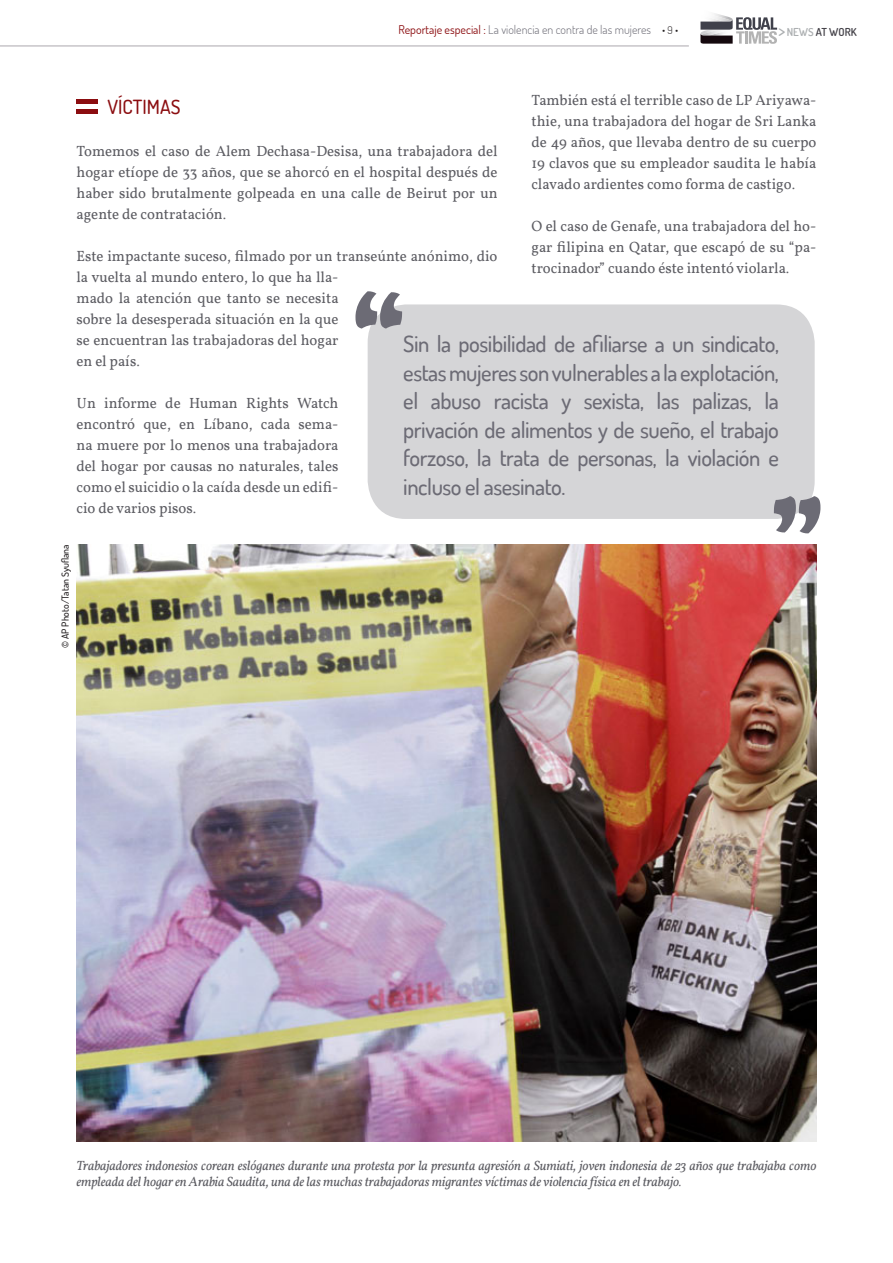
<style>
.page{position:relative;width:893px;height:1263px;background:#fff}
.page>*{position:absolute;margin:0;border:0;box-sizing:border-box;transform-origin:0 0}
.t1{font:500 22.5px/28.5px "Dosis";letter-spacing:-.02em;color:#6c6b75;text-align:justify}
.t2{font:500 19.5px "Dosis";color:#8b0d10}
.t3{font:15px/21px "Vollkorn";color:#5c5c62;text-align:justify}
.t4{font:italic 13.5px/16.5px "Vollkorn";letter-spacing:-.01em;color:#5c5c62}
.t5{font:300 12px "Dosis";color:#6c6b75}
.t6{font:600 10.95px "Dosis";color:#444249}
.t7{font:500 9.75px "Dosis";color:#231f20}
.s1{font-weight:400;color:#8b0d10}
.s2{font-size:10.5px;color:#231f20}
.s3{font-weight:500;font-size:17.85px;color:#acafb1}
.s4{color:#acafb1}
</style>
<div class="page">
<img style="left:77px;top:544px;width:739px;height:597px">
<hr style="left:0;top:46px;width:689px;height:1px;background:#aba7ad">
<img style="left:714px;top:13px;width:14px;height:4px">
<img style="left:714px;top:15px;width:10px;height:2px">
<svg style="left:700px;top:17px;width:77px;height:27px"></svg>
<div style="left:77px;top:99px;width:21px;height:5px;background:#8b0d10"></div>
<div style="left:77px;top:109px;width:21px;height:5px;background:#8b0d10"></div>
<div style="left:368px;top:304px;width:447px;height:215px;background:#d5d5d7;border-radius:38px"></div>
<svg style="left:355px;top:291px;width:47px;height:38px"></svg>
<svg style="left:774px;top:496px;width:46px;height:37px"></svg>
<p class="t5" style="left:399px;top:22px;width:281px"><span class="s1">Reportaje especial :</span> La violencia en contra de las mujeres <span class="s2">• 9 •</span></p>
<p class="t6" style="left:778px;top:25px;width:80px"><span class="s3">&gt;</span> <span class="s4">NEWS</span> AT WORK</p>
<p class="t3" style="left:531px;top:89px;width:286px">También está el terrible caso de LP Ariyawa&shy;thie, una trabajadora del hogar de Sri Lanka de 49 años, que llevaba dentro de su cuerpo 19 clavos que su empleador saudita le había clavado ardientes como forma de castigo.</p>
<p class="t3" style="left:531px;top:216px;width:286px">O el caso de Genafe, una trabajadora del ho&shy;gar filipina en Qatar, que escapó de su “pa&shy;trocinador” cuando éste intentó violarla.</p>
<h2 class="t2" style="left:107px;top:94px;width:75px">VÍCTIMAS</h2>
<p class="t3" style="left:77px;top:140px;width:422px">Tomemos el caso de Alem Dechasa-Desisa, una trabajadora del hogar etíope de 33 años, que se ahorcó en el hospital después de haber sido brutalmente golpeada en una calle de Beirut por un agente de contratación.</p>
<p class="t3" style="left:77px;top:246px;width:422px;text-align:left">Este impactante suceso, filmado por un transeúnte anónimo, dio la vuelta al mundo entero, lo que ha lla-<br>mado la atención que tanto se necesita<br>sobre la desesperada situación en la que<br>se encuentran las trabajadoras del hogar<br>en el país.</p>
<p class="t3" style="left:77px;top:393px;width:263px">Un informe de Human Rights Watch encontró que, en Líbano, cada sema&shy;na muere por lo menos una trabajadora del hogar por causas no naturales, tales como el suicidio o la caída desde un edifi&shy;cio de varios pisos.</p>
<p class="t1" style="left:403px;top:329px;width:377px">Sin la posibilidad de afiliarse a un sindicato, estas mujeres son vulnerables a la explotación, el abuso racista y sexista, las palizas, la privación de alimentos y de sueño, el trabajo forzoso, la trata de personas, la violación e incluso el asesinato.</p>
<p class="t7" style="left:59px;top:648px;width:105px;rotate:-90deg">© AP Photo/Tatan Syuflana</p>
<p class="t4" style="left:77px;top:1157px;width:741px">Trabajadores indonesios corean eslóganes durante una protesta por la presunta agresión a Sumiati, joven indonesia de 23 años que trabajaba como empleada del hogar en Arabia Saudita, una de las muchas trabajadoras migrantes víctimas de violencia física en el trabajo.</p>
</div>
